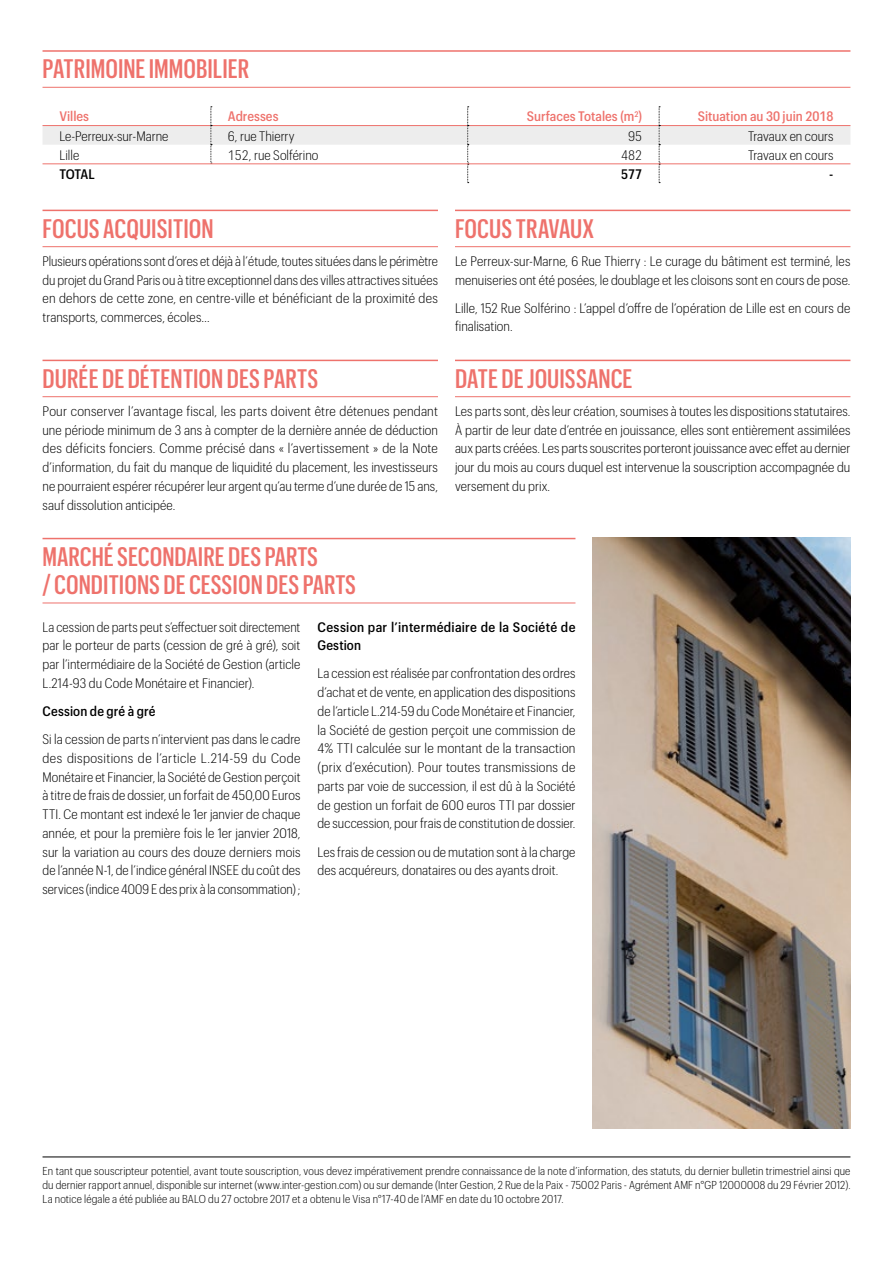
<style>
.page{position:relative;width:893px;height:1263px;background:#fff}
.page>*{position:absolute;margin:0;border:0;box-sizing:border-box;transform-origin:0 0}
.t1{font:500 26.25px/28px "Graphik X Cond";color:#ee726c}
.t2{font:300 13.5px/18.8px "Graphik Compact";letter-spacing:.005em;color:#000;text-align:justify}
.t3{font:500 13.5px/18.8px "Graphik Compact";letter-spacing:.015em;color:#000}
.t4{font:500 13.5px "Graphik Compact";color:#ee726c}
.t5{font:300 11.25px/14.1px "Graphik Compact";letter-spacing:.01em;color:#000;text-align:justify}
</style>
<div class="page">
<hr style="left:43px;top:538px;width:532px;height:1px;background:#ee726c">
<hr style="left:43px;top:603px;width:532px;height:1px;background:#ee726c">
<svg style="left:43px;top:106px;width:807px;height:77px"></svg>
<hr style="left:43px;top:163px;width:168px;height:1px;background:#ee726c">
<hr style="left:211px;top:163px;width:257px;height:1px;background:#ee726c">
<hr style="left:468px;top:163px;width:191px;height:1px;background:#ee726c">
<hr style="left:659px;top:163px;width:191px;height:1px;background:#ee726c">
<hr style="left:43px;top:87px;width:807px;height:1px;background:#ee726c">
<hr style="left:43px;top:50px;width:807px;height:2px;background:#ee726c">
<hr style="left:43px;top:1156px;width:807px;height:1px;background:#000">
<hr style="left:43px;top:246px;width:395px;height:1px;background:#ee726c">
<hr style="left:43px;top:210px;width:395px;height:1px;background:#ee726c">
<hr style="left:43px;top:396px;width:395px;height:1px;background:#ee726c">
<hr style="left:43px;top:360px;width:395px;height:1px;background:#ee726c">
<hr style="left:455px;top:396px;width:395px;height:1px;background:#ee726c">
<hr style="left:455px;top:360px;width:395px;height:1px;background:#ee726c">
<hr style="left:455px;top:246px;width:395px;height:1px;background:#ee726c">
<hr style="left:455px;top:210px;width:395px;height:1px;background:#ee726c">
<img style="left:592px;top:538px;width:258px;height:590px">
<h1 class="t1" style="left:43px;top:53px;width:208px">PATRIMOINE IMMOBILIER</h1>
<p class="t4" style="left:60px;top:107px;width:31px">Villes</p>
<p class="t4" style="left:228px;top:107px;width:52px">Adresses</p>
<p class="t4" style="left:527px;top:107px;width:117px">Surfaces Totales (m<sup>2</sup>)</p>
<p class="t4" style="left:698px;top:107px;width:137px">Situation au 30 juin 2018</p>
<p class="t2" style="left:60px;top:125px;width:111px">Le-Perreux-sur-Marne</p>
<p class="t2" style="left:228px;top:125px;width:68px">6, rue Thierry</p>
<p class="t2" style="left:628px;top:125px;width:16px">95</p>
<p class="t2" style="left:748px;top:125px;width:87px">Travaux en cours</p>
<p class="t2" style="left:60px;top:145px;width:21px">Lille</p>
<p class="t2" style="left:228px;top:145px;width:92px">152, rue Solférino</p>
<p class="t2" style="left:621px;top:145px;width:23px">482</p>
<p class="t2" style="left:748px;top:145px;width:87px">Travaux en cours</p>
<p class="t3" style="left:59px;top:164px;width:37px">TOTAL</p>
<p class="t3" style="left:621px;top:164px;width:23px">577</p>
<p class="t3" style="left:829px;top:164px;width:6px">-</p>
<h1 class="t1" style="left:43px;top:212px;width:172px">FOCUS ACQUISITION</h1>
<p class="t2" style="left:43px;top:251px;width:397px">Plusieurs opérations sont d’ores et déjà à l’étude, toutes situées dans le périmètre du projet du Grand Paris ou à titre exceptionnel dans des villes attractives situées en dehors de cette zone, en centre-ville et bénéficiant de la proximité des transports, commerces, écoles…</p>
<h1 class="t1" style="left:455px;top:212px;width:141px">FOCUS TRAVAUX</h1>
<p class="t2" style="left:455px;top:251px;width:397px">Le Perreux-sur-Marne, 6 Rue Thierry : Le curage du bâtiment est terminé, les menuiseries ont été posées, le doublage et les cloisons sont en cours de pose.</p>
<p class="t2" style="left:455px;top:298px;width:397px">Lille, 152 Rue Solférino : L’appel d’offre de l’opération de Lille est en cours de finalisation.</p>
<h1 class="t1" style="left:43px;top:362px;width:277px">DURÉE DE DÉTENTION DES PARTS</h1>
<h1 class="t1" style="left:455px;top:362px;width:179px">DATE DE JOUISSANCE</h1>
<p class="t2" style="left:43px;top:401px;width:397px">Pour conserver l’avantage fiscal, les parts doivent être détenues pendant une période minimum de 3 ans à compter de la dernière année de déduction des déficits fonciers. Comme précisé dans « l’avertissement » de la Note d’information, du fait du manque de liquidité du placement, les investisseurs ne pourraient espérer récupérer leur argent qu’au terme d’une durée de 15 ans, sauf dissolution anticipée.</p>
<p class="t2" style="left:455px;top:401px;width:397px">Les parts sont, dès leur création, soumises à toutes les dispositions statutaires.<br>À partir de leur date d’entrée en jouissance, elles sont entièrement assimilées aux parts créées. Les parts souscrites porteront jouissance avec effet au dernier jour du mois au cours duquel est intervenue la souscription accompagnée du versement du prix.</p>
<h1 class="t1" style="left:43px;top:541px;width:315px">MARCHÉ SECONDAIRE DES PARTS<br>/ CONDITIONS DE CESSION DES PARTS</h1>
<p class="t2" style="left:43px;top:616px;width:259px">La cession de parts peut s’effectuer soit directement par le porteur de parts (cession de gré à gré), soit par l’intermédiaire de la Société de Gestion (article L.214-93 du Code Monétaire et Financier).</p>
<p class="t3" style="left:43px;top:700px;width:115px">Cession de gré à gré</p>
<p class="t2" style="left:43px;top:729px;width:260px">Si la cession de parts n’intervient pas dans le cadre des dispositions de l’article L.214-59 du Code Monétaire et Financier, la Société de Gestion perçoit à titre de frais de dossier, un forfait de 450,00 Euros TTI. Ce montant est indexé le 1er janvier de chaque année, et pour la première fois le 1er janvier 2018, sur la variation au cours des douze derniers mois de l’année N-1, de l’indice général INSEE du coût des services (indice 4009 E des prix à la consommation) ;</p>
<p class="t3" style="left:317px;top:616px;width:259px">Cession par l’intermédiaire de la Société de<br>Gestion</p>
<p class="t2" style="left:317px;top:663px;width:260px">La cession est réalisée par confrontation des ordres d’achat et de vente, en application des dispositions de l’article L.214-59 du Code Monétaire et Financier, la Société de gestion perçoit une commission de 4% TTI calculée sur le montant de la transaction (prix d’exécution). Pour toutes transmissions de parts par voie de succession, il est dû à la Société de gestion un forfait de 600 euros TTI par dossier de succession, pour frais de constitution de dossier.</p>
<p class="t2" style="left:317px;top:841px;width:259px">Les frais de cession ou de mutation sont à la charge des acquéreurs, donataires ou des ayants droit.</p>
<p class="t5" style="left:43px;top:1163px;width:809px">En tant que souscripteur potentiel, avant toute souscription, vous devez impérativement prendre connaissance de la note d’information, des statuts, du dernier bulletin trimestriel ainsi que du dernier rapport annuel, disponible sur internet (www.inter-gestion.com) ou sur demande (Inter Gestion, 2 Rue de la Paix - 75002 Paris - Agrément AMF n°GP 12000008 du 29 Février 2012).<br>La notice légale a été publiée au BALO du 27 octobre 2017 et a obtenu le Visa n°17-40 de l’AMF en date du 10 octobre 2017.</p>
</div>
